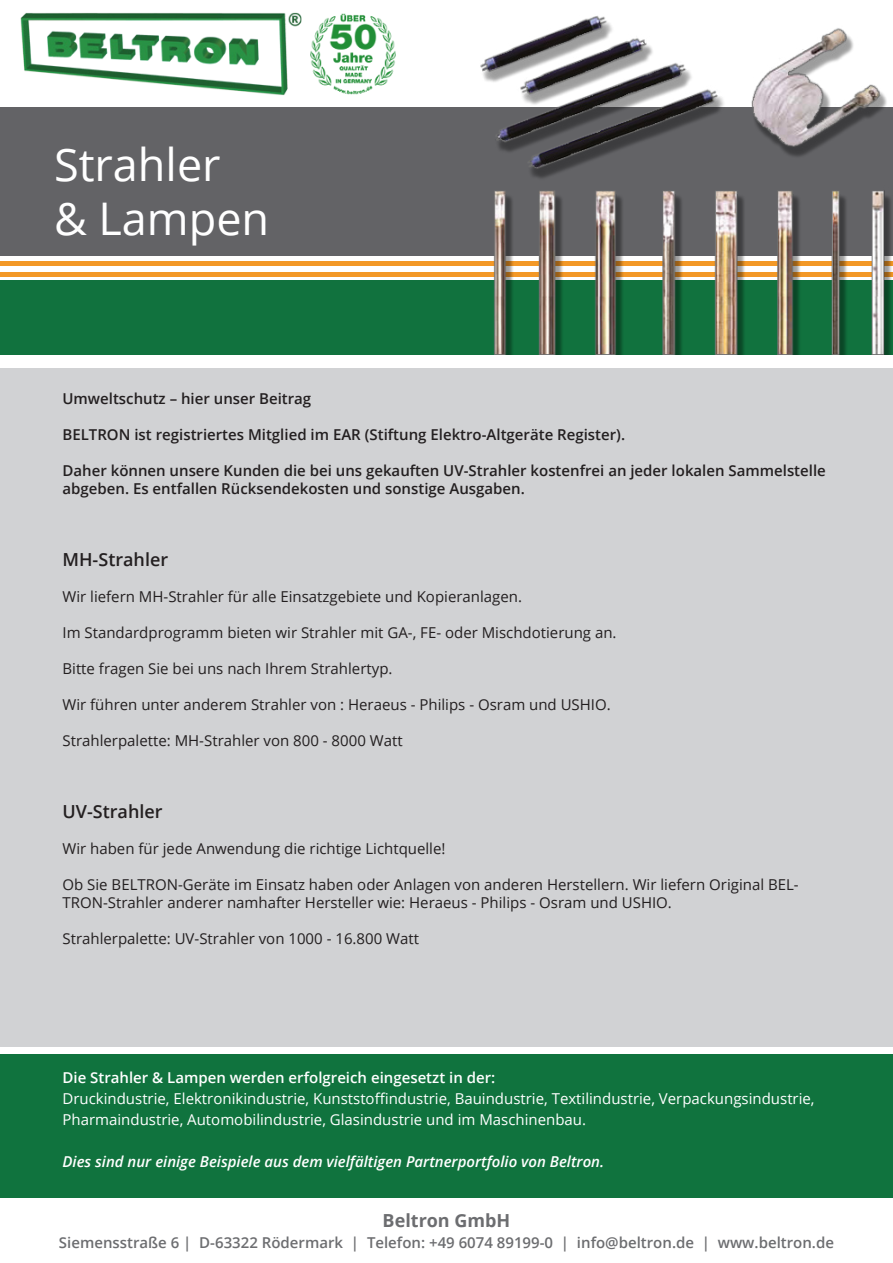
<style>
.page{position:relative;width:893px;height:1263px;background:#fff}
.page>*{position:absolute;margin:0;border:0;box-sizing:border-box;transform-origin:0 0}
.t1{font:45px/54px "Open Sans";color:#fff}
.t2{font:600 18px "Open Sans";color:#231f20}
.t3{font:700 18px "Open Sans";color:#6c6d70}
.t4{font:15px/18px "Open Sans";color:#231f20}
.t5{font:600 15px/18px "Open Sans";color:#231f20}
.t6{font:15px/21px "Open Sans";color:#fff}
.t7{font:600 15px "Open Sans";color:#6c6d70}
.t8{font:italic 600 15px "Open Sans";color:#fff}
.t9{font:600 15px "Open Sans";color:#fff}
</style>
<div class="page">
<div style="left:0;top:1054px;width:893px;height:144px;background:#10733e"></div>
<div style="left:0;top:107px;width:893px;height:149px;background:#636366"></div>
<div style="left:0;top:280px;width:893px;height:74px;background:#11723e"></div>
<div style="left:0;top:368px;width:893px;height:679px;background:#d1d2d4"></div>
<img style="left:20px;top:12px;width:375px;height:84px">
<hr style="left:0;top:262px;width:893px;height:4px;background:#f39826">
<hr style="left:0;top:272px;width:893px;height:4px;background:#f39826">
<img style="left:457px;top:16px;width:436px;height:338px">
<p class="t1" style="left:54px;top:137px;width:217px">Strahler<br>&amp; Lampen</p>
<p class="t5" style="left:63px;top:389px;width:250px">Umweltschutz – hier unser Beitrag</p>
<p class="t5" style="left:63px;top:425px;width:564px">BELTRON ist registriertes Mitglied im EAR (Stiftung Elektro-Altgeräte Register).</p>
<p class="t5" style="left:63px;top:461px;width:765px">Daher können unsere Kunden die bei uns gekauften UV-Strahler kostenfrei an jeder lokalen Sammelstelle abgeben. Es entfallen Rücksendekosten und sonstige Ausgaben.</p>
<p class="t2" style="left:63px;top:547px;width:107px">MH-Strahler</p>
<p class="t4" style="left:63px;top:587px;width:461px">Wir liefern MH-Strahler für alle Einsatzgebiete und Kopieranlagen.</p>
<p class="t4" style="left:63px;top:623px;width:556px">Im Standardprogramm bieten wir Strahler mit GA-, FE- oder Mischdotierung an.</p>
<p class="t4" style="left:63px;top:659px;width:331px">Bitte fragen Sie bei uns nach Ihrem Strahlertyp.</p>
<p class="t4" style="left:63px;top:695px;width:550px">Wir führen unter anderem Strahler von : Heraeus - Philips - Osram und USHIO.</p>
<p class="t4" style="left:63px;top:731px;width:342px">Strahlerpalette: MH-Strahler von 800 - 8000 Watt</p>
<p class="t2" style="left:63px;top:799px;width:102px">UV-Strahler</p>
<p class="t4" style="left:63px;top:839px;width:384px">Wir haben für jede Anwendung die richtige Lichtquelle!</p>
<p class="t4" style="left:63px;top:875px;width:738px">Ob Sie BELTRON-Geräte im Einsatz haben oder Anlagen von anderen Herstellern. Wir liefern Original BEL-<br>TRON-Strahler anderer namhafter Hersteller wie: Heraeus - Philips - Osram und USHIO.</p>
<p class="t4" style="left:63px;top:929px;width:358px">Strahlerpalette: UV-Strahler von 1000 - 16.800 Watt</p>
<p class="t9" style="left:63px;top:1067px;width:434px">Die Strahler &amp; Lampen werden erfolgreich eingesetzt in der:</p>
<p class="t6" style="left:63px;top:1088px;width:754px">Druckindustrie, Elektronikindustrie, Kunststoffindustrie, Bauindustrie, Textilindustrie, Verpackungsindustrie,<br>Pharmaindustrie, Automobilindustrie, Glasindustrie und im Maschinenbau.</p>
<p class="t8" style="left:63px;top:1151px;width:543px">Dies sind nur einige Beispiele aus dem vielfältigen Partnerportfolio von Beltron.</p>
<p class="t3" style="left:383px;top:1208px;width:129px">Beltron GmbH</p>
<p class="t7" style="left:59px;top:1232px;width:777px">Siemensstraße 6 | D-63322 Rödermark | Telefon: +49 6074 89199-0 | info@beltron.de | www.beltron.de</p>
</div>
